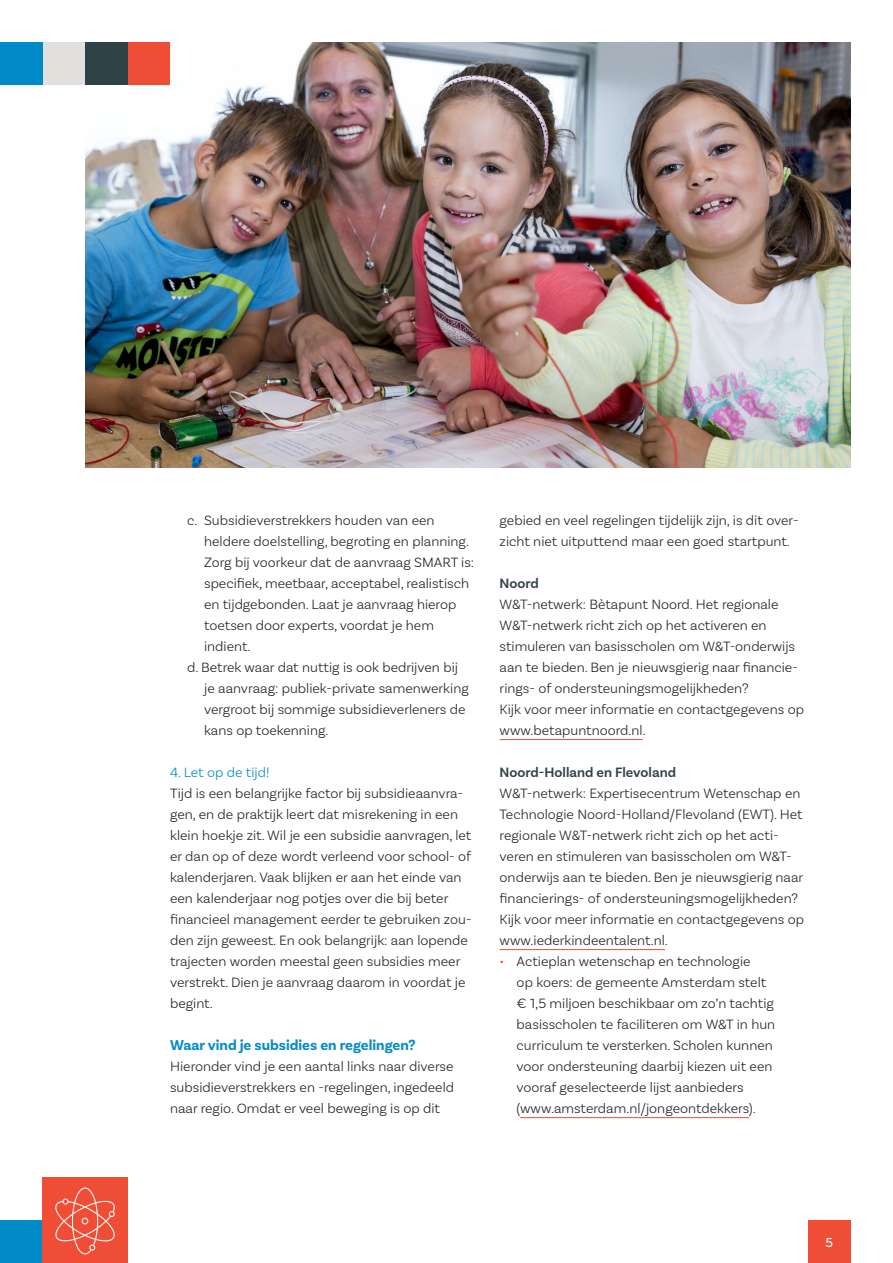
<style>
.page{position:relative;width:893px;height:1263px;background:#fff}
.page>*{position:absolute;margin:0;border:0;box-sizing:border-box;transform-origin:0 0}
.JT-tussenkop{font:700 15px "Basic Sans";color:#008bc8}
.JT-Plat{font:300 14.25px/21px "Basic Sans";color:#231f20}
.JT-Tussenkop_2{font:600 14.25px "Basic Sans";color:#2e4347}
.JT-Plat-2{font:300 14.25px "Basic Sans";color:#008bc8}
.t1{font:13.5px "Basic Sans";color:#fff}
.s1{color:#ef4d35}
</style>
<div class="page">
<div style="left:808px;top:1220px;width:42px;height:43px;background:#ef4d35"></div>
<hr style="left:500px;top:739px;width:143px;height:1px;background:#ef4d35">
<hr style="left:500px;top:949px;width:165px;height:1px;background:#ef4d35">
<hr style="left:520px;top:1117px;width:229px;height:1px;background:#ef4d35">
<img style="left:85px;top:43px;width:765px;height:425px">
<div style="left:43px;top:43px;width:42px;height:42px;background:#e2dfdf"></div>
<div style="left:0;top:43px;width:43px;height:42px;background:#008bc8"></div>
<div style="left:0;top:1220px;width:43px;height:43px;background:#008bc8"></div>
<div style="left:128px;top:43px;width:42px;height:42px;background:#ef4d35"></div>
<div style="left:85px;top:43px;width:43px;height:42px;background:#2e4347"></div>
<div style="left:43px;top:1178px;width:85px;height:85px;background:#ef4d35"></div>
<svg style="left:55px;top:1187px;width:60px;height:67px"></svg>
<p class="JT-Plat" style="left:204px;top:510px;width:272px;text-indent:-17px">c. Subsidieverstrekkers houden van een heldere doelstelling, begroting en planning.<br>Zorg bij voorkeur dat de aanvraag SMART is: specifiek, meetbaar, acceptabel, realistisch en tijdgebonden. Laat je aanvraag hierop toetsen door experts, voordat je hem indient.</p>
<p class="JT-Plat" style="left:204px;top:657px;width:266px;text-indent:-17px">d. Betrek waar dat nuttig is ook bedrijven bij je aanvraag: publiek-private samenwerking vergroot bij sommige subsidieverleners de kans op toekenning.</p>
<p class="JT-Plat-2" style="left:170px;top:764px;width:101px">4. Let op de tijd!</p>
<p class="JT-Plat" style="left:170px;top:783px;width:303px">Tijd is een belangrijke factor bij subsidieaanvra&shy;gen, en de praktijk leert dat misrekening in een klein hoekje zit. Wil je een subsidie aanvragen, let er dan op of deze wordt verleend voor school- of kalenderjaren. Vaak blijken er aan het einde van een kalenderjaar nog potjes over die bij beter financieel management eerder te gebruiken zou&shy;den zijn geweest. En ook belangrijk: aan lopende trajecten worden meestal geen subsidies meer verstrekt. Dien je aanvraag daarom in voordat je begint.</p>
<p class="JT-tussenkop" style="left:170px;top:1036px;width:247px">Waar vind je subsidies en regelingen?</p>
<p class="JT-Plat" style="left:170px;top:1056px;width:286px;text-align:justify">Hieronder vind je een aantal links naar diverse subsidieverstrekkers en -regelingen, ingedeeld naar regio. Omdat er veel beweging is op dit</p>
<p class="JT-Plat" style="left:500px;top:510px;width:301px">gebied en veel regelingen tijdelijk zijn, is dit over&shy;zicht niet uitputtend maar een goed startpunt.</p>
<p class="JT-Tussenkop_2" style="left:500px;top:575px;width:41px">Noord</p>
<p class="JT-Plat" style="left:500px;top:594px;width:306px">W&amp;T-netwerk: Bètapunt Noord. Het regionale W&amp;T-netwerk richt zich op het activeren en stimuleren van basisscholen om W&amp;T-onderwijs aan te bieden. Ben je nieuwsgierig naar financie&shy;rings- of ondersteuningsmogelijkheden?<br>Kijk voor meer informatie en contactgegevens op www.betapuntnoord.nl.</p>
<p class="JT-Tussenkop_2" style="left:500px;top:764px;width:178px">Noord-Holland en Flevoland</p>
<p class="JT-Plat" style="left:500px;top:783px;width:306px">W&amp;T-netwerk: Expertisecentrum Wetenschap en Technologie Noord-Holland/Flevoland (EWT). Het regionale W&amp;T-netwerk richt zich op het acti&shy;veren en stimuleren van basisscholen om W&amp;T&shy;onderwijs aan te bieden. Ben je nieuwsgierig naar financierings- of ondersteuningsmogelijkheden?<br>Kijk voor meer informatie en contactgegevens op www.iederkindeentalent.nl.</p>
<p class="JT-Plat" style="left:517px;top:951px;width:260px;text-indent:-17px"><span class="s1">•</span> Actieplan wetenschap en technologie<br>op koers: de gemeente Amsterdam stelt € 1,5 miljoen beschikbaar om zo’n tachtig basisscholen te faciliteren om W&amp;T in hun curriculum te versterken. Scholen kunnen voor ondersteuning daarbij kiezen uit een vooraf geselecteerde lijst aanbieders (www.amsterdam.nl/jongeontdekkers).</p>
<p class="t1" style="left:825px;top:1234px;width:9px">5</p>
</div>
